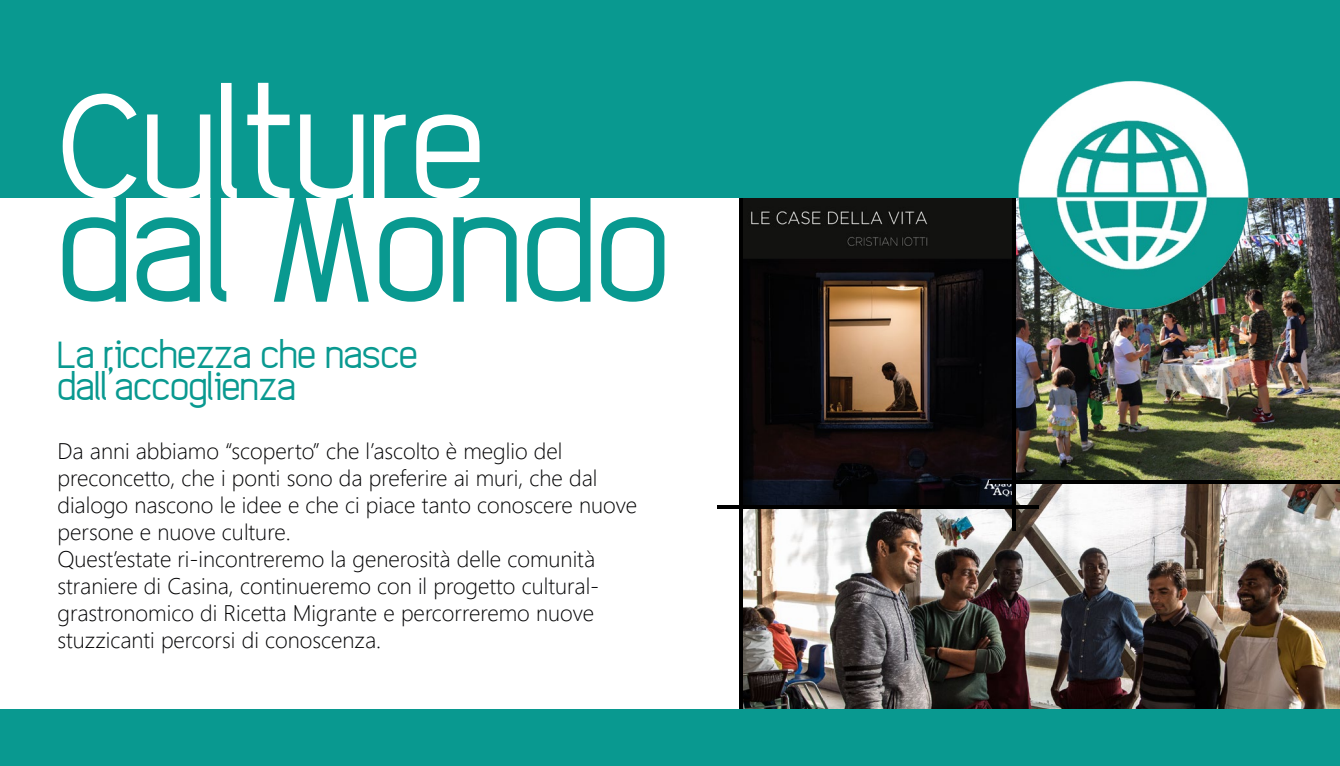
<style>
.page{position:relative;width:1340px;height:766px;background:#fff}
.page>*{position:absolute;margin:0;border:0;box-sizing:border-box;transform-origin:0 0}
.t1{font:108px "Elegan Tech";color:#099990}
.t2{font:108px "Elegan Tech";color:#fff}
.t3{font:27px/31.5px "Elegan Tech";color:#099990}
.t4{font:300 22.5px/27px "Segoe UI";color:#020203}
</style>
<div class="page">
<div style="left:0;top:0;width:1339px;height:765px;background:#099990"></div>
<div style="left:0;top:198px;width:1339px;height:510px;background:#fff"></div>
<img style="left:742px;top:483px;width:597px;height:225px">
<img style="left:742px;top:198px;width:270px;height:307px">
<img style="left:1015px;top:198px;width:324px;height:282px">
<img style="left:988px;top:80px;width:297px;height:266px">
<hr style="left:717px;top:505px;width:321px;height:3px;background:#000">
<hr style="left:739px;top:198px;width:3px;height:510px;background:#000">
<hr style="left:1012px;top:198px;width:3px;height:333px;background:#000">
<hr style="left:989px;top:480px;width:350px;height:3px;background:#000">
<h1 class="t2" style="left:57px;top:98px;width:429px">Culture</h1>
<h1 class="t1" style="left:57px;top:201px;width:614px">dal Mondo</h1>
<p class="t3" style="left:57px;top:343px;width:362px">La ricchezza che nasce dall’accoglienza</p>
<p class="t4" style="left:57px;top:434px;width:581px">Da anni abbiamo “scoperto” che l’ascolto è meglio del preconcetto, che i ponti sono da preferire ai muri, che dal dialogo nascono le idee e che ci piace tanto conoscere nuove persone e nuove culture.<br>Quest’estate ri-incontreremo la generosità delle comunità straniere di Casina, continueremo con il progetto cultural&shy;grastronomico di Ricetta Migrante e percorreremo nuove stuzzicanti percorsi di conoscenza.</p>
</div>
